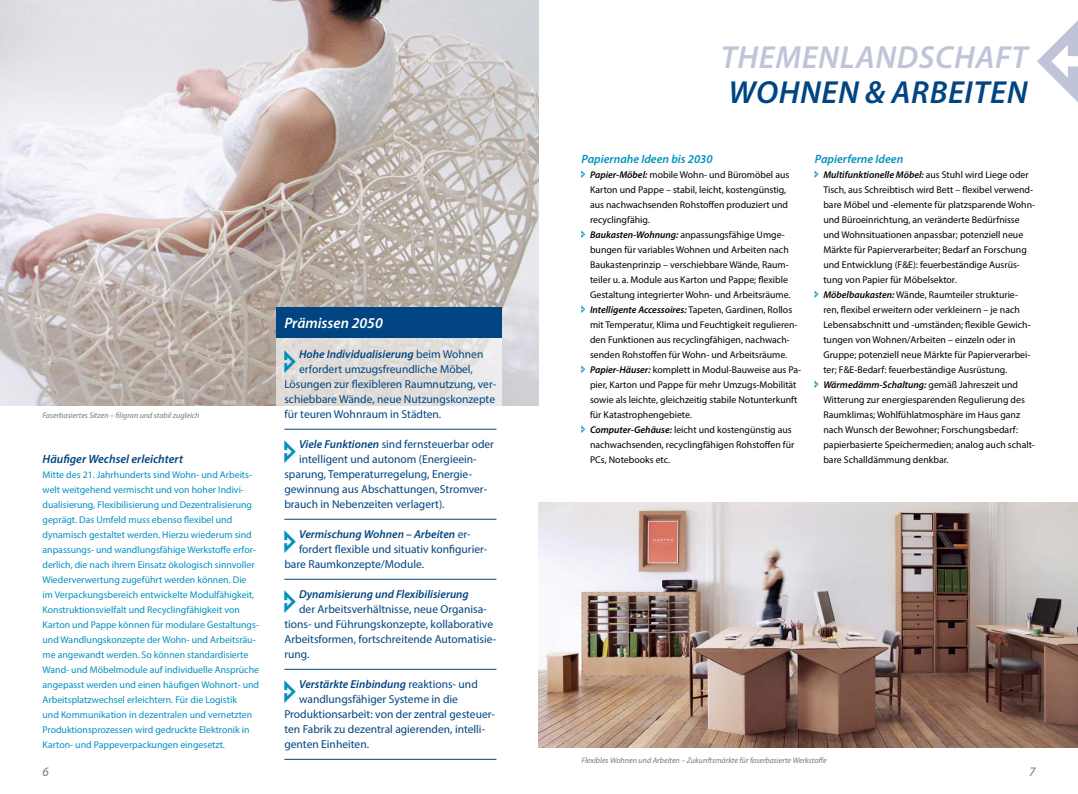
<style>
.page{position:relative;width:1078px;height:794px;background:#fff}
.page>*{position:absolute;margin:0;border:0;box-sizing:border-box;transform-origin:0 0}
.t1{font:italic 600 32px "Myriad Pro";letter-spacing:.02em;color:#c0c4d9}
.t2{font:italic 600 32px "Myriad Pro";letter-spacing:.02em;color:#004581}
.t3{font:italic 600 15px "Myriad Pro";color:#fff}
.t4{font:italic 13px "Myriad Pro";color:#737c74}
.t5{font:italic 600 12px "Myriad Pro";color:#0091c0}
.t6{font:italic 600 12px "Myriad Pro";color:#004581}
.t7{font:11.5px/15px "Myriad Pro";color:#004581}
.t8{font:italic 600 11.5px "Myriad Pro";color:#004581}
.t9{font:9.8px/15px "Myriad Pro";color:#000}
.t10{font:9.8px/15px "Myriad Pro";color:#0091c0}
.t11{font:italic 8px "Myriad Pro";color:#737c74}
.s1{font-weight:400;font-style:normal}
.s2{font-weight:600;font-style:italic}
</style>
<div class="page">
<img style="left:0;top:0;width:539px;height:405px">
<img style="left:539px;top:502px;width:538px;height:245px">
<svg style="left:276px;top:338px;width:225px;height:332px"></svg>
<div style="left:276px;top:308px;width:225px;height:30px;background:#004581"></div>
<hr style="left:284px;top:429px;width:212px;height:1px;background:#004581">
<hr style="left:284px;top:519px;width:212px;height:1px;background:#004581">
<hr style="left:284px;top:579px;width:212px;height:1px;background:#004581">
<hr style="left:284px;top:669px;width:212px;height:1px;background:#004581">
<hr style="left:284px;top:759px;width:212px;height:1px;background:#004581">
<svg style="left:1037px;top:21px;width:40px;height:80px"></svg>
<svg style="left:284px;top:349px;width:12px;height:24px"></svg>
<svg style="left:284px;top:439px;width:12px;height:24px"></svg>
<svg style="left:284px;top:529px;width:12px;height:24px"></svg>
<svg style="left:284px;top:589px;width:12px;height:24px"></svg>
<p class="t11" style="left:43px;top:410px;width:158px">Faserbasiertes Sitzen – filigran und stabil zugleich</p>
<p class="t6" style="left:43px;top:451px;width:142px">Häufiger Wechsel erleichtert</p>
<p class="t10" style="left:43px;top:467px;width:218px">Mitte des 21. Jahrhunderts sind Wohn- und Arbeits&shy;welt weitgehend vermischt und von hoher Indivi&shy;dualisierung, Flexibilisierung und Dezentralisierung geprägt. Das Umfeld muss ebenso flexibel und dynamisch gestaltet werden. Hierzu wiederum sind anpassungs- und wandlungsfähige Werkstoffe erfor&shy;derlich, die nach ihrem Einsatz ökologisch sinnvoller Wiederverwertung zugeführt werden können. Die im Verpackungsbereich entwickelte Modulfähigkeit, Konstruktionsvielfalt und Recyclingfähigkeit von Karton und Pappe können für modulare Gestaltungs&shy;und Wandlungskonzepte der Wohn- und Arbeitsräu&shy;me angewandt werden. So können standardisierte Wand- und Möbelmodule auf individuelle Ansprüche angepasst werden und einen häufigen Wohnort- und Arbeitsplatzwechsel erleichtern. Für die Logistik<br>und Kommunikation in dezentralen und vernetzten Produktionsprozessen wird gedruckte Elektronik in Karton- und Pappeverpackungen eingesetzt.</p>
<h2 class="t3" style="left:284px;top:313px;width:100px">Prämissen 2050</h2>
<p class="t8" style="left:299px;top:346px;width:186px">Hohe Individualisierung <span class="s1">beim Wohnen</span></p>
<p class="t7" style="left:299px;top:361px;width:175px">erfordert umzugsfreundliche Möbel,</p>
<p class="t7" style="left:284px;top:376px;width:213px">Lösungen zur flexibleren Raumnutzung, ver-</p>
<p class="t7" style="left:284px;top:391px;width:212px">schiebbare Wände, neue Nutzungskonzepte</p>
<p class="t7" style="left:284px;top:406px;width:158px">für teuren Wohnraum in Städten.</p>
<p class="t7" style="left:299px;top:436px;width:196px"><span class="s2">Viele Funktionen</span> sind fernsteuerbar oder</p>
<p class="t7" style="left:299px;top:451px;width:178px">intelligent und autonom (Energieein-</p>
<p class="t7" style="left:284px;top:466px;width:188px">sparung, Temperaturregelung, Energie-</p>
<p class="t7" style="left:284px;top:481px;width:204px">gewinnung aus Abschattungen, Stromver-</p>
<p class="t7" style="left:284px;top:496px;width:162px">brauch in Nebenzeiten verlagert).</p>
<p class="t8" style="left:299px;top:526px;width:172px">Vermischung Wohnen – Arbeiten <span class="s1">er-</span></p>
<p class="t7" style="left:299px;top:541px;width:190px">fordert flexible und situativ konfigurier-</p>
<p class="t7" style="left:284px;top:556px;width:141px">bare Raumkonzepte/Module.</p>
<p class="t8" style="left:299px;top:586px;width:171px">Dynamisierung und Flexibilisierung</p>
<p class="t7" style="left:284px;top:601px;width:213px;text-indent:15px">der Arbeitsverhältnisse, neue Organisa&shy;tions- und Führungskonzepte, kollaborative Arbeitsformen, fortschreitende Automatisie&shy;rung.</p>
<p class="t8" style="left:299px;top:676px;width:180px">Verstärkte Einbindung <span class="s1">reaktions- und</span></p>
<p class="t7" style="left:299px;top:691px;width:160px">wandlungsfähiger Systeme in die</p>
<p class="t7" style="left:284px;top:706px;width:212px">Produktionsarbeit: von der zentral gesteuer-</p>
<p class="t7" style="left:284px;top:721px;width:202px">ten Fabrik zu dezentral agierenden, intelli-</p>
<p class="t7" style="left:284px;top:736px;width:86px">genten Einheiten.</p>
<h1 class="t1" style="left:720px;top:36px;width:308px">THEMENLANDSCHAFT</h1>
<h1 class="t2" style="left:728px;top:71px;width:300px">WOHNEN &amp; ARBEITEN</h1>
<p class="t5" style="left:581px;top:151px;width:133px">Papiernahe Ideen bis 2030</p>
<p class="t9" style="left:590px;top:167px;width:213px"><span class="s2">Papier-Möbel:</span> mobile Wohn- und Büromöbel aus Karton und Pappe – stabil, leicht, kostengünstig, aus nachwachsenden Rohstoffen produziert und recyclingfähig.<br><span class="s2">Baukasten-Wohnung:</span> anpassungsfähige Umge&shy;bungen für variables Wohnen und Arbeiten nach Baukastenprinzip – verschiebbare Wände, Raum&shy;teiler u. a. Module aus Karton und Pappe; flexible Gestaltung integrierter Wohn- und Arbeitsräume.<br><span class="s2">Intelligente Accessoires:</span> Tapeten, Gardinen, Rollos mit Temperatur, Klima und Feuchtigkeit regulieren&shy;den Funktionen aus recyclingfähigen, nachwach&shy;senden Rohstoffen für Wohn- und Arbeitsräume.<br><span class="s2">Papier-Häuser:</span> komplett in Modul-Bauweise aus Pa&shy;pier, Karton und Pappe für mehr Umzugs-Mobilität sowie als leichte, gleichzeitig stabile Notunterkunft für Katastrophengebiete.<br><span class="s2">Computer-Gehäuse:</span> leicht und kostengünstig aus nachwachsenden, recyclingfähigen Rohstoffen für PCs, Notebooks etc.</p>
<p class="t5" style="left:814px;top:151px;width:90px">Papierferne Ideen</p>
<p class="t9" style="left:823px;top:167px;width:213px"><span class="s2">Multifunktionelle Möbel:</span> aus Stuhl wird Liege oder Tisch, aus Schreibtisch wird Bett – flexibel verwend&shy;bare Möbel und -elemente für platzsparende Wohn&shy;und Büroeinrichtung, an veränderte Bedürfnisse und Wohnsituationen anpassbar; potenziell neue Märkte für Papierverarbeiter; Bedarf an Forschung und Entwicklung (F&amp;E): feuerbeständige Ausrüs&shy;tung von Papier für Möbelsektor.<br><span class="s2">Möbelbaukasten:</span> Wände, Raumteiler strukturie&shy;ren, flexibel erweitern oder verkleinern – je nach Lebensabschnitt und -umständen; flexible Gewich&shy;tungen von Wohnen/Arbeiten – einzeln oder in Gruppe; potenziell neue Märkte für Papierverarbei&shy;ter; F&amp;E-Bedarf: feuerbeständige Ausrüstung.<br><span class="s2">Wärmedämm-Schaltung:</span> gemäß Jahreszeit und Witterung zur energiesparenden Regulierung des Raumklimas; Wohlfühlatmosphäre im Haus ganz nach Wunsch der Bewohner; Forschungsbedarf: papierbasierte Speichermedien; analog auch schalt&shy;bare Schalldämmung denkbar.</p>
<p class="t11" style="left:581px;top:755px;width:246px">Flexibles Wohnen und Arbeiten – Zukunftsmärkte für faserbasierte Werkstoffe</p>
<h3 class="t4" style="left:43px;top:764px;width:8px">6</h3>
<h3 class="t4" style="left:1028px;top:764px;width:8px">7</h3>
</div>
